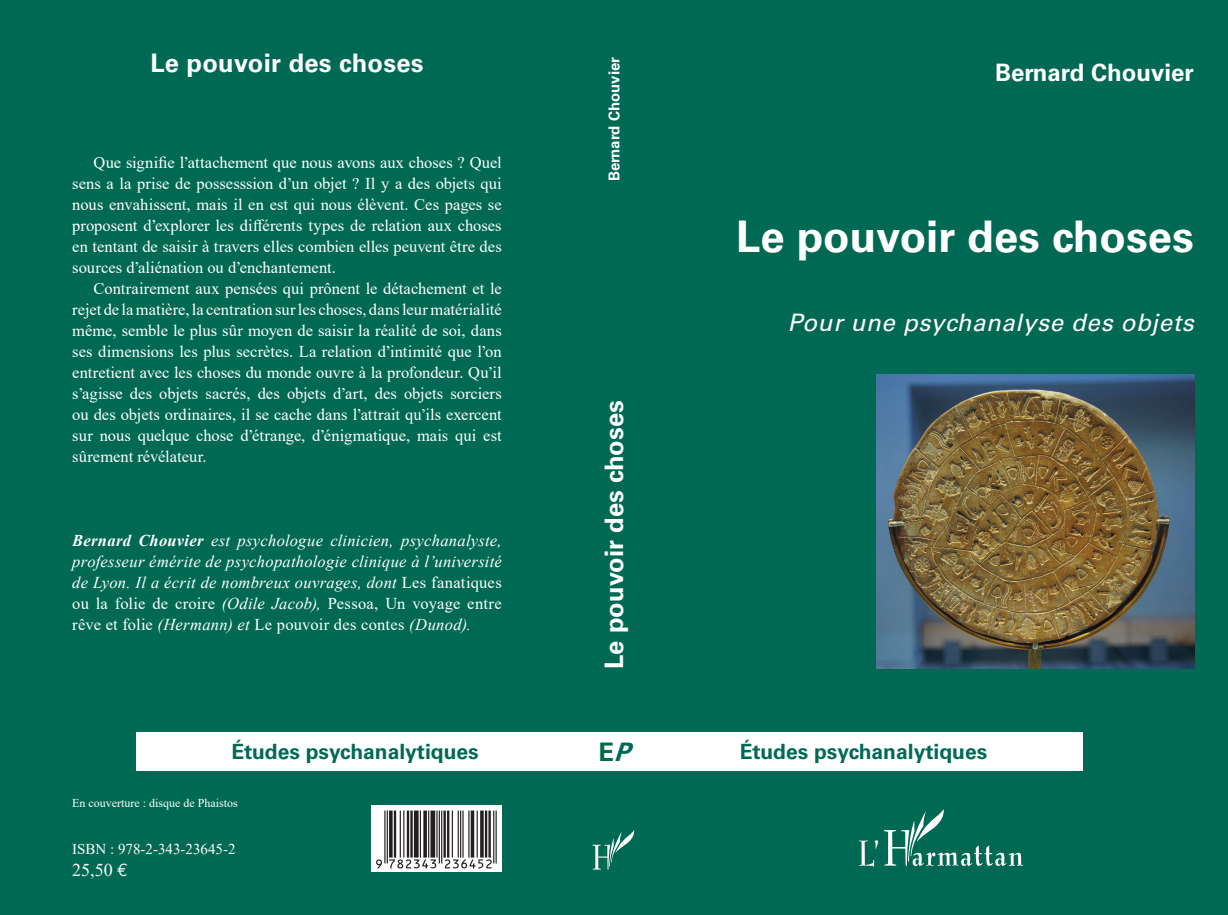
<style>
.page{position:relative;width:1228px;height:915px;background:#fff}
.page>*{position:absolute;margin:0;border:0;box-sizing:border-box;transform-origin:0 0}
.t1{font:700 43.5px "Univers LT Std";color:#fff}
.t2{font:700 25.5px "Univers LT Std";color:#fff}
.t3{font:700 25.5px "Univers LT Std";color:#006954}
.t4{font:italic 24px "Univers LT Std";letter-spacing:.03em;color:#fff}
.t5{font:700 24px "Univers LT Std";color:#fff}
.t6{font:700 21px "Univers LT Std";color:#006954}
.t7{font:18px "Times New Roman";color:#fff}
.t8{font:16.5px/21px "Times New Roman";color:#fff;text-align:justify}
.t9{font:italic 16.5px/21px "Times New Roman";letter-spacing:.015em;color:#fff;text-align:justify}
.t10{font:15px "Times New Roman";color:#fff}
.t11{font:700 15px "Univers LT Std";color:#fff}
.t12{font:12px "Times New Roman";color:#fff}
.s1{font-weight:700}
.s2{font-style:normal}
.s3{font-style:italic}
.s4{font-family:"Euro Mono"}
</style>
<div class="page">
<div style="left:0;top:0;width:1228px;height:914px;background:#006954"></div>
<svg style="left:592px;top:830px;width:43px;height:39px"></svg>
<svg style="left:859px;top:840px;width:19px;height:27px"></svg>
<svg style="left:884px;top:809px;width:139px;height:57px"></svg>
<div style="left:371px;top:804px;width:131px;height:67px;background:#fff"></div>
<div style="left:644px;top:731px;width:439px;height:39px;background:#fff"></div>
<div style="left:136px;top:731px;width:438px;height:39px;background:#fff"></div>
<div style="left:574px;top:731px;width:80px;height:39px;background:#fff"></div>
<svg style="left:376px;top:810px;width:121px;height:58px"></svg>
<img style="left:876px;top:374px;width:319px;height:294px">
<h2 class="t2" style="left:150px;top:48px;width:275px">Le pouvoir des choses</h2>
<p class="t8" style="left:72px;top:151px;width:431px;text-indent:21px">Que signifie l’attachement que nous avons aux choses ? Quel sens a la prise de possesssion d’un objet ? Il y a des objets qui nous envahissent, mais il en est qui nous élèvent. Ces pages se proposent d’explorer les différents types de relation aux choses en tentant de saisir à travers elles combien elles peuvent être des sources d’aliénation ou d’enchantement.</p>
<p class="t8" style="left:72px;top:277px;width:431px;text-indent:21px">Contrairement aux pensées qui prônent le détachement et le rejet de la matière, la centration sur les choses, dans leur matérialité même, semble le plus sûr moyen de saisir la réalité de soi, dans ses dimensions les plus secrètes. La relation d’intimité que l’on entretient avec les choses du monde ouvre à la profondeur. Qu’il s’agisse des objets sacrés, des objets d’art, des objets sorciers ou des objets ordinaires, il se cache dans l’attrait qu’ils exercent sur nous quelque chose d’étrange, d’énigmatique, mais qui est sûrement révélateur.</p>
<p class="t9" style="left:72px;top:529px;width:431px"><span class="s1">Bernard Chouvier</span> est psychologue clinicien, psychanalyste, professeur émérite de psychopathologie clinique à l’université de Lyon. Il a écrit de nombreux ouvrages, dont <span class="s2">Les fanatiques ou la folie de croire</span> (Odile Jacob), <span class="s2">Pessoa, Un voyage entre rêve et folie</span> (Hermann) et <span class="s2">Le pouvoir des contes</span> (Dunod).</p>
<p class="t11" style="left:605px;top:181px;width:126px;rotate:-90deg">Bernard Chouvier</p>
<h2 class="t2" style="left:599px;top:668px;width:270px;rotate:-90deg">Le pouvoir des choses</h2>
<h3 class="t5" style="left:995px;top:58px;width:200px">Bernard Chouvier</h3>
<h1 class="t1" style="left:736px;top:211px;width:459px">Le pouvoir des choses</h1>
<h3 class="t4" style="left:788px;top:308px;width:407px">Pour une psychanalyse des objets</h3>
<p class="t6" style="left:231px;top:739px;width:249px">Études psychanalytiques</p>
<h2 class="t3" style="left:598px;top:736px;width:43px">E<span class="s3">P</span></h2>
<p class="t6" style="left:740px;top:739px;width:249px">Études psychanalytiques</p>
<p class="t12" style="left:72px;top:794px;width:167px">En couverture : disque de Phaistos</p>
<p class="t10" style="left:72px;top:838px;width:165px">ISBN : 978-2-343-23645-2</p>
<p class="t7" style="left:72px;top:856px;width:57px">25,50 <span class="s4">€</span></p>
</div>
